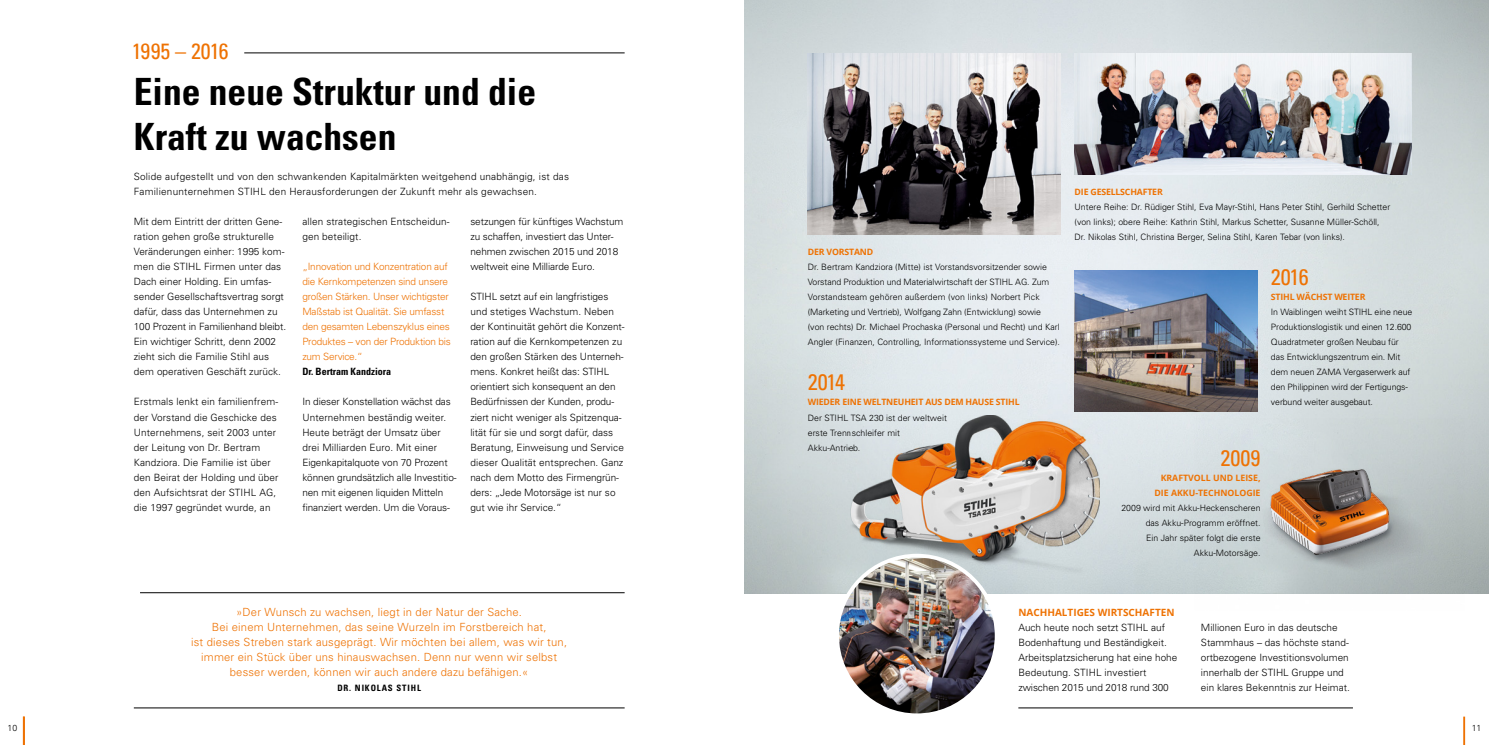
<style>
.page{position:relative;width:1489px;height:745px;background:#fff}
.page>*{position:absolute;margin:0;border:0;box-sizing:border-box;transform-origin:0 0}
.t1{font:700 condensed 37.5px/45px "Univers";color:#000}
.t2{font:condensed 22.5px "Univers";color:#ee7203}
.t3{font:condensed 22.12px "Univers";letter-spacing:-.02em;color:#ee7203}
.t4{font:300 11.25px/15px "Univers";letter-spacing:.015em;color:#ee7203;text-align:center}
.t5{font:300 10px/15px "Univers";color:#000}
.t6{font:300 10px/15px "Univers";letter-spacing:-.02em;color:#ee7203}
.t7{font:300 10px/15px "Univers";letter-spacing:.02em;color:#000}
.t8{font:700 10px "Open Sans";color:#ee7203}
.t9{font:700 condensed 10px "Univers";color:#000}
.t10{font:300 8.75px/15px "Univers";color:#000}
.t11{font:700 8.75px "Open Sans";letter-spacing:-.02em;color:#ee7203}
.t12{font:700 8.75px/15px "Open Sans";color:#ee7203;text-align:right}
.t13{font:700 condensed 8.75px "Univers";letter-spacing:.1em;color:#000}
</style>
<div class="page">
<hr style="left:1462px;top:716px;width:2px;height:28px;background:#ee7203">
<hr style="left:23px;top:716px;width:2px;height:28px;background:#ee7203">
<img style="left:744px;top:0;width:744px;height:592px">
<img style="left:1074px;top:270px;width:182px;height:141px">
<img style="left:807px;top:53px;width:253px;height:181px">
<img style="left:1074px;top:53px;width:337px;height:121px">
<hr style="left:134px;top:707px;width:490px;height:1px;background:#000">
<hr style="left:1018px;top:707px;width:334px;height:1px;background:#000">
<hr style="left:244px;top:53px;width:380px;height:1px;background:#000">
<hr style="left:140px;top:592px;width:484px;height:1px;background:#000">
<img style="left:850px;top:415px;width:249px;height:163px">
<img style="left:850px;top:415px;width:182px;height:144px">
<img style="left:837px;top:555px;width:159px;height:159px;border-radius:80px">
<div style="left:835px;top:553px;width:163px;height:163px;border:4px solid #fff;border-radius:50%"></div>
<img style="left:1194px;top:418px;width:269px;height:176px">
<img style="left:1225px;top:427px;width:228px;height:165px">
<h3 class="t3" style="left:132px;top:37px;width:98px">1995 – 2016</h3>
<h1 class="t1" style="left:134px;top:69px;width:404px">Eine neue Struktur und die<br>Kraft zu wachsen</h1>
<p class="t7" style="left:134px;top:169px;width:436px">Solide aufgestellt und von den schwankenden Kapitalmärkten weitgehend unabhängig, ist das<br>Familienunternehmen STIHL den Herausforderungen der Zukunft mehr als gewachsen.</p>
<p class="t5" style="left:302px;top:214px;width:149px">allen strategischen Entscheidun&shy;gen beteiligt.</p>
<p class="t6" style="left:302px;top:259px;width:150px">„Innovation und Konzentration auf die Kernkompetenzen sind unsere großen Stärken. Unser wichtigster<br>Maßstab ist Qualität. Sie umfasst den gesamten Lebenszyklus eines<br>Produktes – von der Produktion bis zum Service.“</p>
<p class="t9" style="left:302px;top:365px;width:90px">Dr. Bertram Kandziora</p>
<p class="t5" style="left:302px;top:394px;width:156px">In dieser Konstellation wächst das Unternehmen beständig weiter.<br>Heute beträgt der Umsatz über drei Milliarden Euro. Mit einer Eigenkapitalquote von 70 Prozent können grundsätzlich alle Investitio&shy;nen mit eigenen liquiden Mitteln finanziert werden. Um die Voraus-</p>
<p class="t5" style="left:134px;top:214px;width:154px">Mit dem Eintritt der dritten Gene&shy;ration gehen große strukturelle<br>Veränderungen einher: 1995 kom&shy;men die STIHL Firmen unter das<br>Dach einer Holding. Ein umfas&shy;sender Gesellschaftsvertrag sorgt dafür, dass das Unternehmen zu<br>100 Prozent in Familienhand bleibt.<br>Ein wichtiger Schritt, denn 2002 zieht sich die Familie Stihl aus dem operativen Geschäft zurück.</p>
<p class="t5" style="left:134px;top:394px;width:146px">Erstmals lenkt ein familienfrem&shy;der Vorstand die Geschicke des<br>Unternehmens, seit 2003 unter der Leitung von Dr. Bertram<br>Kandziora. Die Familie ist über den Beirat der Holding und über den Aufsichtsrat der STIHL AG, die 1997 gegründet wurde, an</p>
<p class="t5" style="left:470px;top:214px;width:154px">setzungen für künftiges Wachstum zu schaffen, investiert das Unter&shy;nehmen zwischen 2015 und 2018 weltweit eine Milliarde Euro.</p>
<p class="t5" style="left:470px;top:289px;width:156px">STIHL setzt auf ein langfristiges und stetiges Wachstum. Neben der Kontinuität gehört die Konzent&shy;ration auf die Kernkompetenzen zu den großen Stärken des Unterneh&shy;mens. Konkret heißt das: STIHL orientiert sich konsequent an den<br>Bedürfnissen der Kunden, produ&shy;ziert nicht weniger als Spitzenqua&shy;lität für sie und sorgt dafür, dass<br>Beratung, Einweisung und Service dieser Qualität entsprechen. Ganz nach dem Motto des Firmengrün&shy;ders: „Jede Motorsäge ist nur so gut wie ihr Service.“</p>
<p class="t4" style="left:191px;top:603px;width:377px">»Der Wunsch zu wachsen, liegt in der Natur der Sache.<br>Bei einem Unternehmen, das seine Wurzeln im Forstbereich hat,<br>ist dieses Streben stark ausgeprägt. Wir möchten bei allem, was wir tun, immer ein Stück über uns hinauswachsen. Denn nur wenn wir selbst besser werden, können wir auch andere dazu befähigen.«</p>
<p class="t13" style="left:337px;top:682px;width:85px">DR. NIKOLAS STIHL</p>
<p class="t11" style="left:807px;top:246px;width:67px">DER VORSTAND</p>
<p class="t10" style="left:807px;top:259px;width:253px">Dr. Bertram Kandziora (Mitte) ist Vorstandsvorsitzender sowie Vorstand Produktion und Materialwirtschaft der STIHL AG. Zum Vorstandsteam gehören außerdem (von links) Norbert Pick (Marketing und Vertrieb), Wolfgang Zahn (Entwicklung) sowie<br>(von rechts) Dr. Michael Prochaska (Personal und Recht) und Karl Angler (Finanzen, Controlling, Informationssysteme und Service).</p>
<h2 class="t2" style="left:807px;top:368px;width:39px">2014</h2>
<p class="t11" style="left:807px;top:396px;width:213px">WIEDER EINE WELTNEUHEIT AUS DEM HAUSE STIHL</p>
<p class="t10" style="left:807px;top:409px;width:141px">Der STIHL TSA 230 ist der weltweit erste Trennschleifer mit<br>Akku-Antrieb.</p>
<p class="t11" style="left:1074px;top:186px;width:90px">DIE GESELLSCHAFTER</p>
<p class="t10" style="left:1074px;top:199px;width:317px">Untere Reihe: Dr. Rüdiger Stihl, Eva Mayr-Stihl, Hans Peter Stihl, Gerhild Schetter (von links); obere Reihe: Kathrin Stihl, Markus Schetter, Susanne Müller-Schöll,<br>Dr. Nikolas Stihl, Christina Berger, Selina Stihl, Karen Tebar (von links).</p>
<h2 class="t2" style="left:1270px;top:263px;width:39px">2016</h2>
<p class="t11" style="left:1270px;top:291px;width:96px">STIHL WÄCHST WEITER</p>
<p class="t10" style="left:1270px;top:304px;width:143px">In Waiblingen weiht STIHL eine neue Produktionslogistik und einen 12.600<br>Quadratmeter großen Neubau für das Entwicklungszentrum ein. Mit dem neuen ZAMA Vergaserwerk auf den Philippinen wird der Fertigungs&shy;verbund weiter ausgebaut.</p>
<h2 class="t2" style="left:1220px;top:443px;width:41px">2009</h2>
<p class="t12" style="left:1154px;top:469px;width:107px">KRAFTVOLL UND LEISE,<br>DIE AKKU-TECHNOLOGIE</p>
<p class="t10" style="left:1121px;top:499px;width:141px;text-align:right">2009 wird mit Akku-Heckenscheren das Akku-Programm eröffnet.<br>Ein Jahr später folgt die erste<br>Akku-Motorsäge.</p>
<p class="t8" style="left:1018px;top:604px;width:158px">NACHHALTIGES WIRTSCHAFTEN</p>
<p class="t5" style="left:1018px;top:619px;width:160px">Auch heute noch setzt STIHL auf<br>Bodenhaftung und Beständigkeit.<br>Arbeitsplatzsicherung hat eine hohe<br>Bedeutung. STIHL investiert zwischen 2015 und 2018 rund 300</p>
<p class="t5" style="left:1200px;top:619px;width:150px">Millionen Euro in das deutsche<br>Stammhaus – das höchste stand&shy;ortbezogene Investitionsvolumen innerhalb der STIHL Gruppe und ein klares Bekenntnis zur Heimat.</p>
<p class="t10" style="left:8px;top:719px;width:11px">10</p>
<p class="t10" style="left:1471px;top:719px;width:11px">11</p>
</div>
